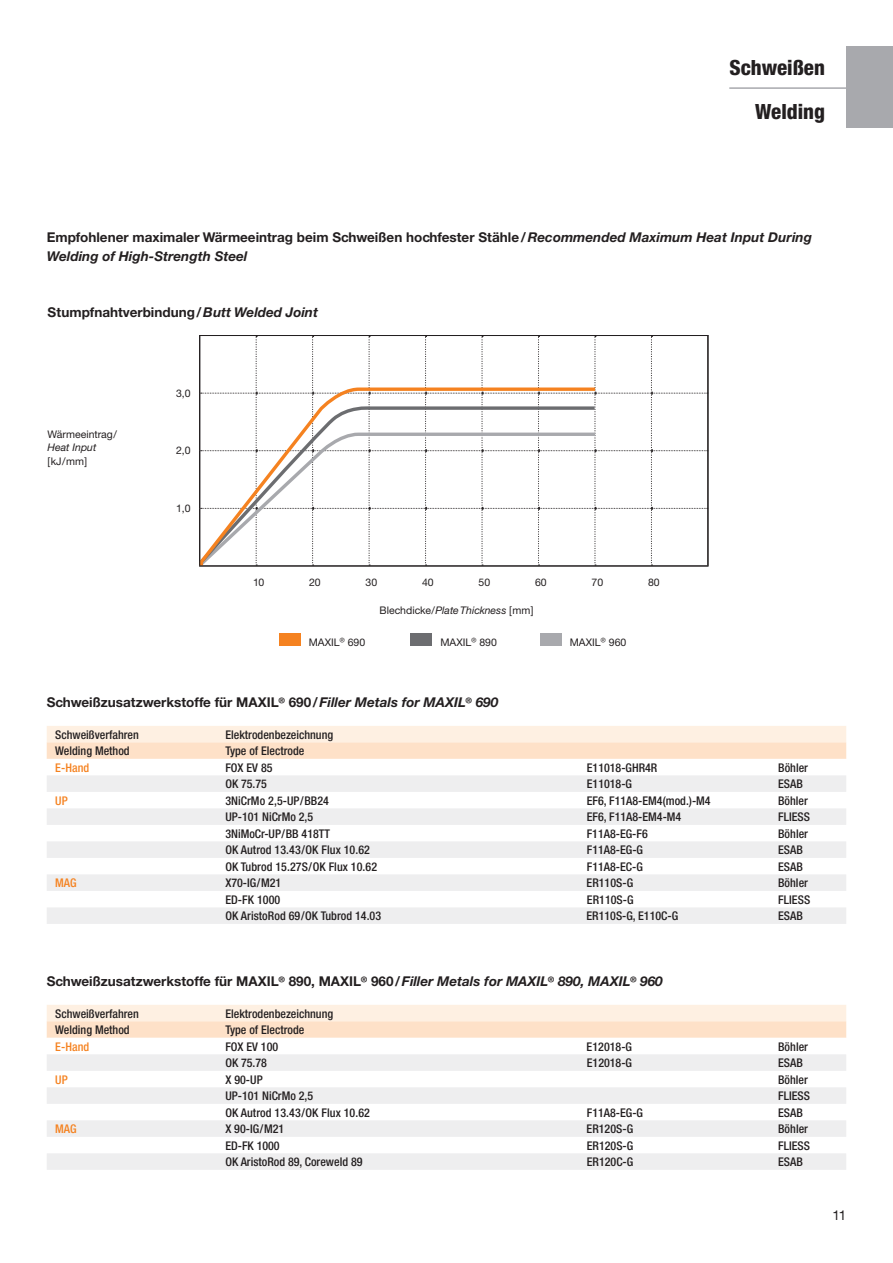
<style>
.page{position:relative;width:893px;height:1263px;background:#fff}
.page>*{position:absolute;margin:0;border:0;box-sizing:border-box;transform-origin:0 0}
.t1{font:800 condensed 21px "Helvetica Neue LT";color:#231f20}
.t2{font:700 13.5px/18.6px "Helvetica Neue CE";color:#231f20}
.t3{font:13.5px "Helvetica Neue CE";color:#231f20}
.t4{font:500 condensed 12px "Helvetica Neue LT";color:#231f20}
.t5{font:500 condensed 12px "Helvetica Neue LT";letter-spacing:.005em;color:#f58220}
.t6{font:10.5px "Helvetica Neue CE";color:#231f20}
.t7{font:italic 10.5px "Helvetica Neue CE";color:#231f20}
.s1{font-style:italic}
.s2{font-size:12.75px}
.s3{font-size:15.75px}
.s4{font-style:italic;font-size:15.75px}
</style>
<div class="page">
<div style="left:846px;top:47px;width:47px;height:81px;background:#a8a9ad"></div>
<div style="left:279px;top:633px;width:21px;height:13px;background:#f58220"></div>
<div style="left:411px;top:633px;width:21px;height:13px;background:#6c6d70"></div>
<div style="left:540px;top:633px;width:21px;height:13px;background:#a8a9ad"></div>
<svg style="left:47px;top:726px;width:799px;height:33px;background:#fee8d5"></svg>
<svg style="left:47px;top:775px;width:799px;height:149px;fill:#eeeeef"></svg>
<svg style="left:47px;top:1005px;width:799px;height:33px;background:#fee8d5"></svg>
<svg style="left:47px;top:1054px;width:799px;height:116px;fill:#eeeeef"></svg>
<hr style="left:729px;top:87px;width:164px;height:2px;background:#a8a9ad">
<svg style="left:255px;top:336px;width:452px;height:230px"></svg>
<svg style="left:200px;top:386px;width:398px;height:180px"></svg>
<hr style="left:199px;top:335px;width:509px;height:1px;background:#231f20">
<hr style="left:199px;top:566px;width:509px;height:1px;background:#231f20">
<hr style="left:199px;top:336px;width:1px;height:57px;background:#231f20">
<hr style="left:707px;top:336px;width:1px;height:57px;background:#231f20">
<hr style="left:199px;top:393px;width:1px;height:58px;background:#231f20">
<hr style="left:707px;top:393px;width:1px;height:58px;background:#231f20">
<hr style="left:199px;top:451px;width:1px;height:57px;background:#231f20">
<hr style="left:707px;top:451px;width:1px;height:57px;background:#231f20">
<hr style="left:199px;top:508px;width:1px;height:58px;background:#231f20">
<hr style="left:707px;top:508px;width:1px;height:58px;background:#231f20">
<h1 class="t1" style="left:729px;top:61px;width:97px">Schweißen</h1>
<h1 class="t1" style="left:755px;top:104px;width:71px">Welding</h1>
<p class="t2" style="left:47px;top:230px;width:767px">Empfohlener maximaler Wärmeeintrag beim Schweißen hochfester Stähle <span class="s1">/ Recommended Maximum Heat Input During<br>Welding of High-Strength Steel</span></p>
<p class="t2" style="left:48px;top:304px;width:272px">Stumpfnahtverbindung / <span class="s1">Butt Welded Joint</span></p>
<p class="t6" style="left:48px;top:430px;width:71px">Wärmeeintrag /</p>
<p class="t7" style="left:48px;top:444px;width:50px">Heat Input</p>
<p class="t6" style="left:48px;top:457px;width:41px">[ kJ / mm ]</p>
<p class="t6" style="left:176px;top:389px;width:16px">3,0</p>
<p class="t6" style="left:176px;top:447px;width:16px">2,0</p>
<p class="t6" style="left:176px;top:504px;width:16px">1,0</p>
<p class="t6" style="left:253px;top:578px;width:13px">10</p>
<p class="t6" style="left:309px;top:579px;width:13px">20</p>
<p class="t6" style="left:366px;top:578px;width:13px">30</p>
<p class="t6" style="left:422px;top:578px;width:13px">40</p>
<p class="t6" style="left:478px;top:579px;width:13px">50</p>
<p class="t6" style="left:591px;top:579px;width:13px">70</p>
<p class="t6" style="left:648px;top:579px;width:13px">80</p>
<p class="t6" style="left:535px;top:578px;width:13px">60</p>
<p class="t6" style="left:380px;top:607px;width:155px">Blechdicke / <span class="s1">Plate Thickness</span> [ mm ]</p>
<p class="t6" style="left:309px;top:638px;width:58px">MAXIL<span class="s2">®</span> 690</p>
<p class="t6" style="left:440px;top:638px;width:58px">MAXIL<span class="s2">®</span> 890</p>
<p class="t6" style="left:570px;top:638px;width:58px">MAXIL<span class="s2">®</span> 960</p>
<p class="t2" style="left:47px;top:695px;width:453px">Schweißzusatzwerkstoffe für MAXIL<span class="s3">®</span> 690 / <span class="s1">Filler Metals for MAXIL</span><span class="s4">®</span><span class="s1">690</span></p>
<p class="t4" style="left:55px;top:730px;width:85px">Schweißverfahren</p>
<p class="t4" style="left:225px;top:730px;width:109px">Elektrodenbezeichnung</p>
<p class="t4" style="left:55px;top:747px;width:76px">Welding Method</p>
<p class="t4" style="left:225px;top:747px;width:81px">Type of Electrode</p>
<p class="t5" style="left:55px;top:763px;width:36px">E-Hand</p>
<p class="t4" style="left:225px;top:763px;width:49px">FOX EV 85</p>
<p class="t4" style="left:587px;top:763px;width:72px">E11018-GHR4R</p>
<p class="t4" style="left:778px;top:763px;width:31px">Böhler</p>
<p class="t4" style="left:225px;top:780px;width:43px">OK 75.75</p>
<p class="t4" style="left:587px;top:780px;width:47px">E11018-G</p>
<p class="t4" style="left:778px;top:780px;width:26px">ESAB</p>
<p class="t5" style="left:55px;top:796px;width:14px">UP</p>
<p class="t4" style="left:225px;top:796px;width:105px">3NiCrMo 2,5-UP / BB24</p>
<p class="t4" style="left:587px;top:796px;width:125px">EF6, F11A8-EM4(mod.)-M4</p>
<p class="t4" style="left:778px;top:796px;width:31px">Böhler</p>
<p class="t4" style="left:225px;top:813px;width:89px">UP-101 NiCrMo 2,5</p>
<p class="t4" style="left:587px;top:813px;width:96px">EF6, F11A8-EM4-M4</p>
<p class="t4" style="left:778px;top:813px;width:33px">FLIESS</p>
<p class="t4" style="left:225px;top:829px;width:106px">3NiMoCr-UP / BB 418TT</p>
<p class="t4" style="left:587px;top:829px;width:63px">F11A8-EG-F6</p>
<p class="t4" style="left:778px;top:829px;width:31px">Böhler</p>
<p class="t4" style="left:225px;top:846px;width:146px">OK Autrod 13.43 / OK Flux 10.62</p>
<p class="t4" style="left:587px;top:846px;width:58px">F11A8-EG-G</p>
<p class="t4" style="left:778px;top:846px;width:26px">ESAB</p>
<p class="t4" style="left:225px;top:862px;width:153px">OK Tubrod 15.27S / OK Flux 10.62</p>
<p class="t4" style="left:587px;top:862px;width:57px">F11A8-EC-G</p>
<p class="t4" style="left:778px;top:862px;width:26px">ESAB</p>
<p class="t5" style="left:55px;top:879px;width:23px">MAG</p>
<p class="t4" style="left:225px;top:879px;width:57px">X70-IG / M21</p>
<p class="t4" style="left:586px;top:879px;width:48px">ER110S-G</p>
<p class="t4" style="left:778px;top:879px;width:31px">Böhler</p>
<p class="t4" style="left:225px;top:895px;width:56px">ED-FK 1000</p>
<p class="t4" style="left:587px;top:895px;width:48px">ER110S-G</p>
<p class="t4" style="left:778px;top:895px;width:34px">FLIESS</p>
<p class="t4" style="left:225px;top:912px;width:157px">OK AristoRod 69 / OK Tubrod 14.03</p>
<p class="t4" style="left:586px;top:912px;width:93px">ER110S-G, E110C-G</p>
<p class="t4" style="left:778px;top:912px;width:26px">ESAB</p>
<p class="t2" style="left:47px;top:974px;width:617px">Schweißzusatzwerkstoffe für MAXIL<span class="s3">®</span> 890, MAXIL<span class="s3">®</span> 960 / <span class="s1">Filler Metals for MAXIL</span><span class="s4">®</span><span class="s1">890, MAXIL</span><span class="s4">®</span><span class="s1">960</span></p>
<p class="t4" style="left:55px;top:1009px;width:85px">Schweißverfahren</p>
<p class="t4" style="left:225px;top:1009px;width:109px">Elektrodenbezeichnung</p>
<p class="t4" style="left:55px;top:1026px;width:76px">Welding Method</p>
<p class="t4" style="left:225px;top:1026px;width:81px">Type of Electrode</p>
<p class="t5" style="left:55px;top:1042px;width:36px">E-Hand</p>
<p class="t4" style="left:225px;top:1042px;width:54px">FOX EV 100</p>
<p class="t4" style="left:587px;top:1042px;width:47px">E12018-G</p>
<p class="t4" style="left:778px;top:1042px;width:31px">Böhler</p>
<p class="t4" style="left:225px;top:1059px;width:43px">OK 75.78</p>
<p class="t4" style="left:587px;top:1059px;width:47px">E12018-G</p>
<p class="t4" style="left:778px;top:1059px;width:26px">ESAB</p>
<p class="t5" style="left:55px;top:1075px;width:14px">UP</p>
<p class="t4" style="left:225px;top:1075px;width:39px">X 90-UP</p>
<p class="t4" style="left:778px;top:1075px;width:31px">Böhler</p>
<p class="t4" style="left:225px;top:1092px;width:89px">UP-101 NiCrMo 2,5</p>
<p class="t4" style="left:778px;top:1092px;width:33px">FLIESS</p>
<p class="t4" style="left:225px;top:1108px;width:146px">OK Autrod 13.43 / OK Flux 10.62</p>
<p class="t4" style="left:587px;top:1108px;width:58px">F11A8-EG-G</p>
<p class="t4" style="left:778px;top:1108px;width:26px">ESAB</p>
<p class="t5" style="left:55px;top:1125px;width:23px">MAG</p>
<p class="t4" style="left:225px;top:1125px;width:60px">X 90-IG / M21</p>
<p class="t4" style="left:586px;top:1125px;width:48px">ER120S-G</p>
<p class="t4" style="left:778px;top:1125px;width:31px">Böhler</p>
<p class="t4" style="left:225px;top:1141px;width:56px">ED-FK 1000</p>
<p class="t4" style="left:587px;top:1141px;width:48px">ER120S-G</p>
<p class="t4" style="left:778px;top:1141px;width:33px">FLIESS</p>
<p class="t4" style="left:225px;top:1158px;width:139px">OK AristoRod 89, Coreweld 89</p>
<p class="t4" style="left:587px;top:1158px;width:48px">ER120C-G</p>
<p class="t4" style="left:778px;top:1158px;width:26px">ESAB</p>
<p class="t3" style="left:832px;top:1211px;width:15px">11</p>
</div>
